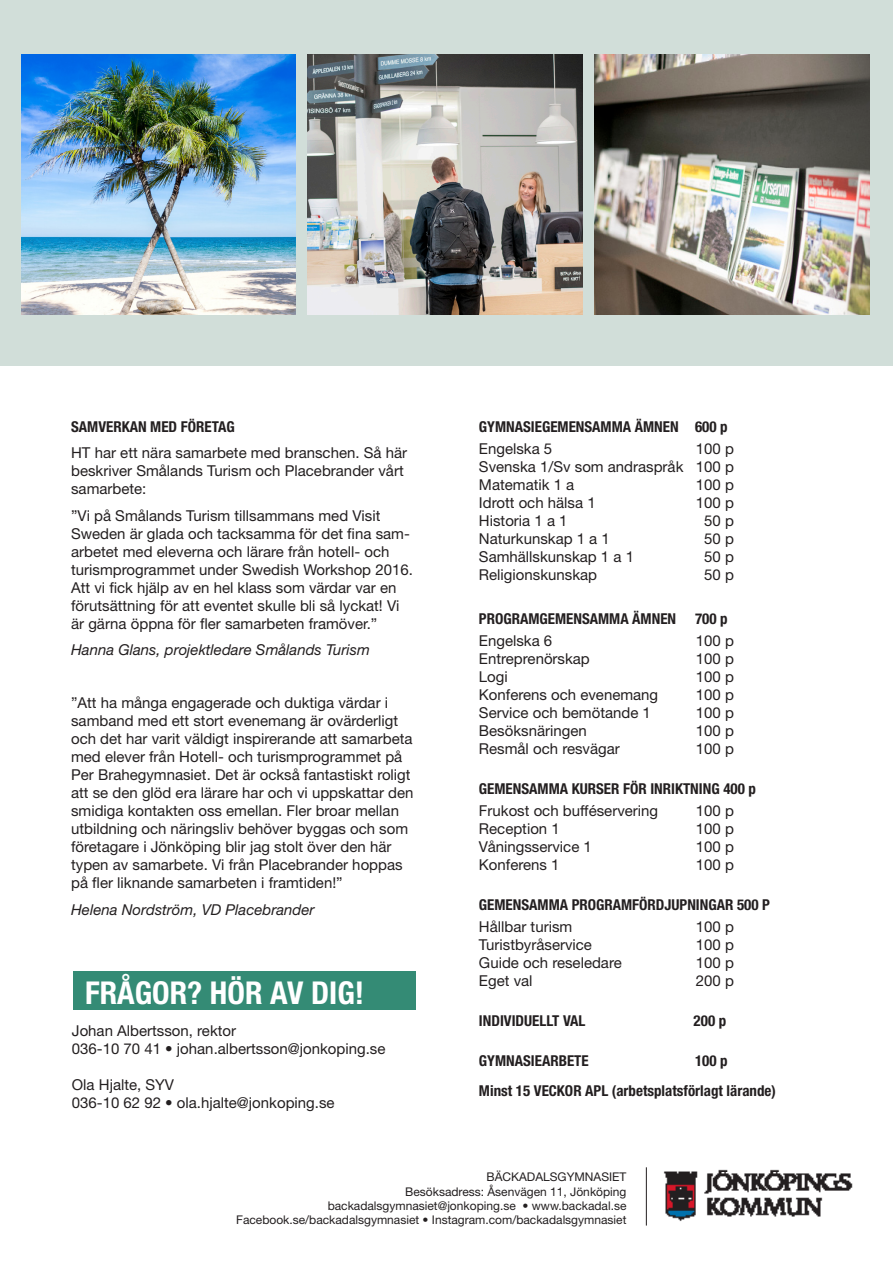
<style>
.page{position:relative;width:893px;height:1263px;background:#fff}
.page>*{position:absolute;margin:0;border:0;box-sizing:border-box;transform-origin:0 0}
.t1{font:700 condensed 31.5px "Helvetica Neue LT Std";color:#fff}
.t2{font:15px/18px "Helvetica Neue LT Std";color:#231f20}
.t3{font:700 condensed 15px "Helvetica Neue LT Std";color:#231f20}
.t4{font:italic 15px "Helvetica Neue LT Std";color:#231f20}
.t5{font:12px "Helvetica Neue LT Std";color:#231f20}
</style>
<div class="page">
<div style="left:0;top:0;width:893px;height:366px;background:#d1ded9"></div>
<div style="left:73px;top:972px;width:343px;height:38px;background:#348b75"></div>
<img style="left:663px;top:1169px;width:190px;height:52px">
<hr style="left:646px;top:1167px;width:1px;height:58px;background:#231f20">
<img style="left:308px;top:54px;width:274px;height:261px">
<img style="left:21px;top:54px;width:275px;height:261px">
<img style="left:594px;top:54px;width:275px;height:261px">
<p class="t3" style="left:71px;top:417px;width:165px">SAMVERKAN MED FÖRETAG</p>
<p class="t2" style="left:71px;top:444px;width:337px">HT har ett nära samarbete med branschen. Så här beskriver Smålands Turism och Placebrander vårt samarbete:</p>
<p class="t2" style="left:71px;top:506px;width:343px">”Vi på Smålands Turism tillsammans med Visit Sweden är glada och tacksamma för det fina sam&shy;arbetet med eleverna och lärare från hotell- och turismprogrammet under Swedish Workshop 2016.<br>Att vi fick hjälp av en hel klass som värdar var en förutsättning för att eventet skulle bli så lyckat! Vi är gärna öppna för fler samarbeten framöver.”</p>
<p class="t4" style="left:71px;top:641px;width:300px">Hanna Glans, projektledare Smålands Turism</p>
<p class="t2" style="left:71px;top:694px;width:344px">”Att ha många engagerade och duktiga värdar i samband med ett stort evenemang är ovärderligt och det har varit väldigt inspirerande att samarbeta med elever från Hotell- och turismprogrammet på Per Brahegymnasiet. Det är också fantastiskt roligt att se den glöd era lärare har och vi uppskattar den smidiga kontakten oss emellan. Fler broar mellan utbildning och näringsliv behöver byggas och som företagare i Jönköping blir jag stolt över den här typen av samarbete. Vi från Placebrander hoppas på fler liknande samarbeten i framtiden!”</p>
<p class="t4" style="left:71px;top:900px;width:245px">Helena Nordström, VD Placebrander</p>
<p class="t1" style="left:85px;top:974px;width:281px">FRÅGOR? HÖR AV DIG!</p>
<p class="t2" style="left:72px;top:1021px;width:166px">Johan Albertsson, rektor</p>
<p class="t2" style="left:72px;top:1039px;width:315px">036-10 70 41 • johan.albertsson@jonkoping.se</p>
<p class="t2" style="left:72px;top:1075px;width:264px">Ola Hjalte, SYV<br>036-10 62 92 • ola.hjalte@jonkoping.se</p>
<p class="t3" style="left:479px;top:417px;width:250px">GYMNASIEGEMENSAMMA ÄMNEN 600 p</p>
<p class="t2" style="left:479px;top:439px;width:75px">Engelska 5</p>
<p class="t2" style="left:479px;top:439px;width:256px;text-align:justify;text-indent:217px">100 p Svenska 1/Sv som andraspråk 100 p Matematik 1 a</p>
<p class="t2" style="left:696px;top:475px;width:40px">100 p</p>
<p class="t2" style="left:479px;top:493px;width:118px">Idrott och hälsa 1</p>
<p class="t2" style="left:696px;top:493px;width:40px">100 p</p>
<p class="t2" style="left:479px;top:511px;width:90px">Historia 1 a 1</p>
<p class="t2" style="left:704px;top:511px;width:31px">50 p</p>
<p class="t2" style="left:479px;top:529px;width:132px">Naturkunskap 1 a 1</p>
<p class="t2" style="left:704px;top:529px;width:31px">50 p</p>
<p class="t2" style="left:479px;top:547px;width:157px">Samhällskunskap 1 a 1</p>
<p class="t2" style="left:704px;top:547px;width:31px">50 p</p>
<p class="t2" style="left:479px;top:565px;width:120px">Religionskunskap</p>
<p class="t2" style="left:704px;top:565px;width:31px">50 p</p>
<p class="t3" style="left:479px;top:609px;width:199px">PROGRAMGEMENSAMMA ÄMNEN</p>
<p class="t3" style="left:695px;top:609px;width:34px">700 p</p>
<p class="t2" style="left:479px;top:632px;width:75px">Engelska 6</p>
<p class="t2" style="left:696px;top:632px;width:40px">100 p</p>
<p class="t2" style="left:479px;top:650px;width:112px">Entreprenörskap</p>
<p class="t2" style="left:696px;top:650px;width:40px">100 p</p>
<p class="t2" style="left:479px;top:668px;width:30px">Logi</p>
<p class="t2" style="left:696px;top:668px;width:40px">100 p</p>
<p class="t2" style="left:479px;top:686px;width:181px">Konferens och evenemang</p>
<p class="t2" style="left:696px;top:686px;width:40px">100 p</p>
<p class="t2" style="left:479px;top:704px;width:173px">Service och bemötande 1</p>
<p class="t2" style="left:696px;top:704px;width:40px">100 p</p>
<p class="t2" style="left:479px;top:722px;width:109px">Besöksnäringen</p>
<p class="t2" style="left:696px;top:722px;width:40px">100 p</p>
<p class="t2" style="left:479px;top:740px;width:142px">Resmål och resvägar</p>
<p class="t2" style="left:696px;top:740px;width:40px">100 p</p>
<p class="t3" style="left:479px;top:779px;width:279px">GEMENSAMMA KURSER FÖR INRIKTNING 400 p</p>
<p class="t2" style="left:479px;top:801px;width:181px">Frukost och bufféservering</p>
<p class="t2" style="left:696px;top:801px;width:40px">100 p</p>
<p class="t2" style="left:479px;top:819px;width:82px">Reception 1</p>
<p class="t2" style="left:696px;top:819px;width:40px">100 p</p>
<p class="t2" style="left:479px;top:837px;width:114px">Våningsservice 1</p>
<p class="t2" style="left:696px;top:837px;width:40px">100 p</p>
<p class="t2" style="left:479px;top:855px;width:82px">Konferens 1</p>
<p class="t2" style="left:696px;top:855px;width:40px">100 p</p>
<p class="t3" style="left:479px;top:895px;width:293px">GEMENSAMMA PROGRAMFÖRDJUPNINGAR 500 P</p>
<p class="t2" style="left:479px;top:917px;width:95px">Hållbar turism</p>
<p class="t2" style="left:696px;top:917px;width:40px">100 p</p>
<p class="t2" style="left:479px;top:935px;width:115px">Turistbyråservice</p>
<p class="t2" style="left:696px;top:935px;width:40px">100 p</p>
<p class="t2" style="left:479px;top:953px;width:144px">Guide och reseledare</p>
<p class="t2" style="left:696px;top:953px;width:40px">100 p</p>
<p class="t2" style="left:479px;top:971px;width:55px">Eget val</p>
<p class="t2" style="left:696px;top:971px;width:40px">200 p</p>
<p class="t3" style="left:479px;top:1012px;width:108px">INDIVIDUELLT VAL</p>
<p class="t3" style="left:694px;top:1012px;width:34px">200 p</p>
<p class="t3" style="left:479px;top:1051px;width:111px">GYMNASIEARBETE</p>
<p class="t3" style="left:695px;top:1051px;width:34px">100 p</p>
<p class="t3" style="left:479px;top:1082px;width:298px">Minst 15 VECKOR APL (arbetsplatsförlagt lärande)</p>
<p class="t5" style="left:486px;top:1170px;width:141px">BÄCKADALSGYMNASIET</p>
<p class="t5" style="left:405px;top:1184px;width:223px">Besöksadress: Åsenvägen 11, Jönköping</p>
<p class="t5" style="left:328px;top:1198px;width:300px">backadalsgymnasiet@jonkoping.se • www.backadal.se</p>
<p class="t5" style="left:236px;top:1213px;width:392px">Facebook.se/backadalsgymnasiet • Instagram.com/backadalsgymnasiet</p>
</div>
